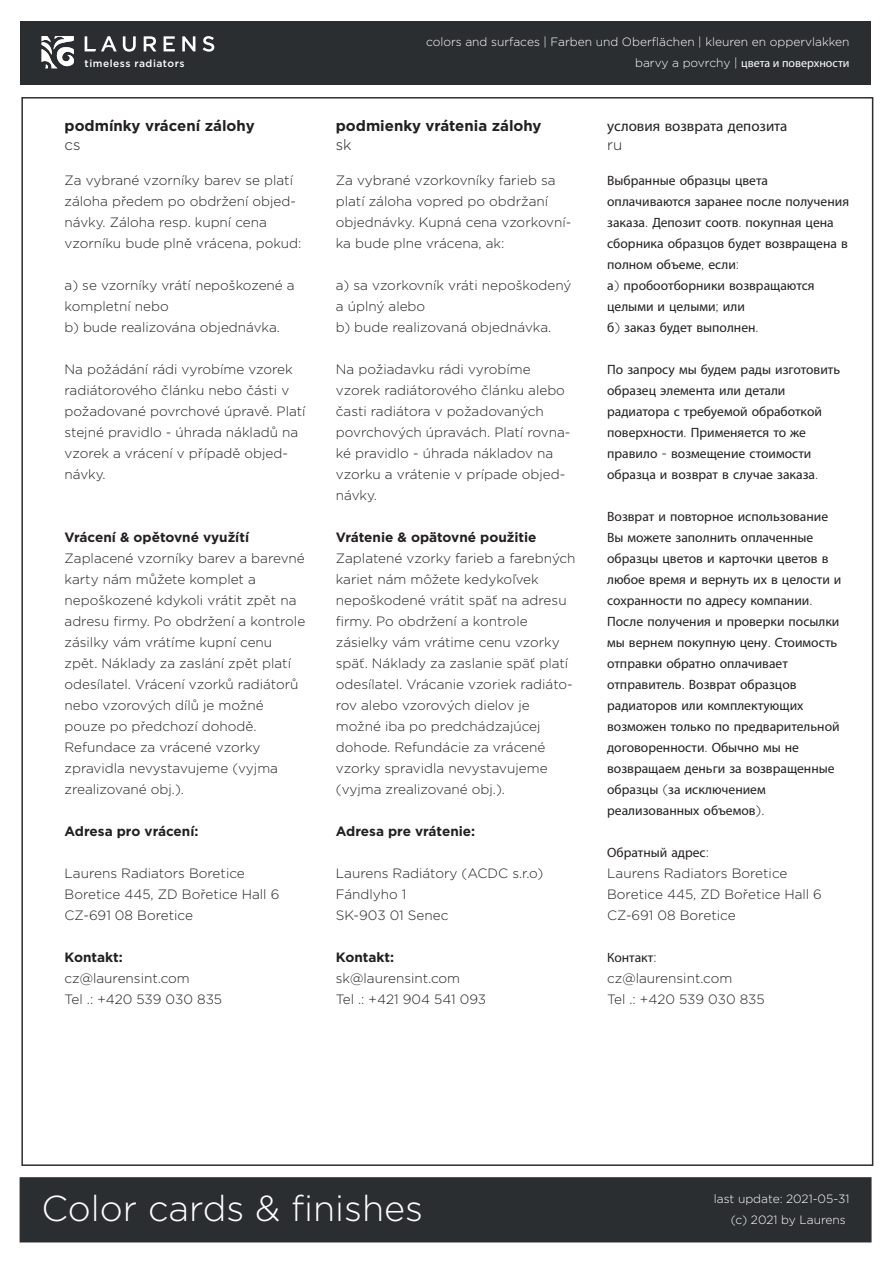
<style>
.page{position:relative;width:893px;height:1263px;background:#fff}
.page>*{position:absolute;margin:0;border:0;box-sizing:border-box;transform-origin:0 0}
.t1{font:300 36px "Gotham";color:#fff}
.t2{font:700 15px "Gotham";color:#231f20}
.t3{font:15px "Myriad Pro";color:#231f20}
.t4{font:300 15px "Gotham";color:#231f20}
.t5{font:300 13.5px/21px "Gotham";color:#231f20}
.t6{font:13.5px/21px "Myriad Pro";color:#231f20}
.t7{font:700 13.5px "Gotham";color:#231f20}
.t8{font:300 12px/21px "Gotham";color:#fff;text-align:right}
.t9{font:12px "Myriad Pro";color:#fff}
.t10{font:500 10.2px "Gotham";letter-spacing:.05em;color:#fff}
.s1{font-family:"Gotham";font-weight:300}
</style>
<div class="page">
<div style="left:20px;top:21px;width:851px;height:64px;background:#2b2e31"></div>
<div style="left:20px;top:1177px;width:851px;height:65px;background:#2b2e31;border:2px solid #2b2e31"></div>
<svg style="left:85px;top:36px;width:32px;height:15px"></svg>
<svg style="left:123px;top:36px;width:13px;height:16px"></svg>
<svg style="left:144px;top:36px;width:12px;height:15px"></svg>
<svg style="left:164px;top:36px;width:11px;height:15px"></svg>
<svg style="left:182px;top:36px;width:13px;height:15px"></svg>
<svg style="left:203px;top:36px;width:11px;height:16px"></svg>
<svg style="left:42px;top:36px;width:32px;height:32px"></svg>
<p class="t10" style="left:85px;top:57px;width:101px">timeless radiators</p>
<p class="t2" style="left:65px;top:116px;width:192px">podmínky vrácení zálohy</p>
<p class="t4" style="left:65px;top:135px;width:18px">cs</p>
<p class="t5" style="left:65px;top:169px;width:238px">Za vybrané vzorníky barev se platí záloha předem po obdržení objed&shy;návky. Záloha resp. kupní cena vzorníku bude plně vrácena, pokud:</p>
<p class="t5" style="left:65px;top:274px;width:232px">a) se vzorníky vrátí nepoškozené a kompletní nebo<br>b) bude realizována objednávka.</p>
<p class="t5" style="left:65px;top:358px;width:243px">Na požádání rádi vyrobíme vzorek radiátorového článku nebo části v požadované povrchové úpravě. Platí stejné pravidlo - úhrada nákladů na vzorek a vrácení v případě objed&shy;návky.</p>
<p class="t7" style="left:65px;top:528px;width:186px">Vrácení &amp; opětovné využítí</p>
<p class="t5" style="left:65px;top:547px;width:242px">Zaplacené vzorníky barev a barevné karty nám můžete komplet a nepoškozené kdykoli vrátit zpět na adresu firmy. Po obdržení a kontrole zásilky vám vrátíme kupní cenu zpět. Náklady za zaslání zpět platí odesílatel. Vrácení vzorků radiátorů nebo vzorových dílů je možné pouze po předchozí dohodě.<br>Refundace za vrácené vzorky zpravidla nevystavujeme (vyjma zrealizované obj.).</p>
<p class="t7" style="left:65px;top:822px;width:135px">Adresa pro vrácení:</p>
<p class="t5" style="left:65px;top:863px;width:216px">Laurens Radiators Boretice<br>Boretice 445, ZD Bořetice Hall 6<br>CZ-691 08 Boretice</p>
<p class="t7" style="left:65px;top:948px;width:60px">Kontakt:</p>
<p class="t5" style="left:65px;top:968px;width:159px">cz@laurensint.com<br>Tel .: +420 539 030 835</p>
<p class="t8" style="left:426px;top:31px;width:425px">colors and surfaces | Farben und Oberflächen | kleuren en oppervlakken</p>
<p class="t9" style="left:635px;top:56px;width:216px"><span class="s1">barvy a povrchy |</span> цвета и поверхности</p>
<p class="t2" style="left:336px;top:116px;width:207px">podmienky vrátenia zálohy</p>
<p class="t4" style="left:336px;top:135px;width:17px">sk</p>
<p class="t5" style="left:336px;top:169px;width:237px">Za vybrané vzorkovníky farieb sa platí záloha vopred po obdržaní objednávky. Kupná cena vzorkovní&shy;ka bude plne vrácena, ak:</p>
<p class="t5" style="left:336px;top:274px;width:237px">a) sa vzorkovník vráti nepoškodený a úplný alebo<br>b) bude realizovaná objednávka.</p>
<p class="t5" style="left:336px;top:358px;width:236px">Na požiadavku rádi vyrobíme vzorek radiátorového článku alebo časti radiátora v požadovaných povrchových úpravách. Platí rovna&shy;ké pravidlo - úhrada nákladov na vzorku a vrátenie v prípade objed&shy;návky.</p>
<p class="t7" style="left:336px;top:528px;width:202px">Vrátenie &amp; opätovné použitie</p>
<p class="t5" style="left:336px;top:547px;width:241px">Zaplatené vzorky farieb a farebných kariet nám môžete kedykoľvek nepoškodené vrátit späť na adresu firmy. Po obdržení a kontrole zásielky vám vrátime cenu vzorky späť. Náklady za zaslanie späť platí odesílatel. Vrácanie vzoriek radiáto&shy;rov alebo vzorových dielov je možné iba po predchádzajúcej dohode. Refundácie za vrácené vzorky spravidla nevystavujeme (vyjma zrealizované obj.).</p>
<p class="t7" style="left:336px;top:822px;width:141px">Adresa pre vrátenie:</p>
<p class="t5" style="left:336px;top:863px;width:209px">Laurens Radiátory (ACDC s.r.o)<br>Fándlyho 1<br>SK-903 01 Senec</p>
<p class="t7" style="left:336px;top:948px;width:60px">Kontakt:</p>
<p class="t5" style="left:336px;top:968px;width:152px">sk@laurensint.com<br>Tel .: +421 904 541 093</p>
<p class="t3" style="left:607px;top:117px;width:182px">условия возврата депозита</p>
<p class="t4" style="left:607px;top:135px;width:17px">ru</p>
<p class="t6" style="left:607px;top:170px;width:243px">Выбранные образцы цвета оплачиваются заранее после получения заказа<span class="s1">.</span> Депозит соотв<span class="s1">.</span> покупная цена сборника образцов будет возвращена в полном объеме<span class="s1">,</span> если<span class="s1">:<br></span>а<span class="s1">)</span> пробоотборники возвращаются целыми и целыми<span class="s1">;</span> или<br>б<span class="s1">)</span> заказ будет выполнен<span class="s1">.</span></p>
<p class="t6" style="left:607px;top:359px;width:234px">По запросу мы будем рады изготовить образец элемента или детали радиатора с требуемой обработкой поверхности<span class="s1">.</span> Применяется то же правило <span class="s1">-</span> возмещение стоимости образца и возврат в случае заказа<span class="s1">.</span></p>
<p class="t6" style="left:607px;top:506px;width:236px">Возврат и повторное использование<br>Вы можете заполнить оплаченные образцы цветов и карточки цветов в любое время и вернуть их в целости и сохранности по адресу компании<span class="s1">.<br></span>После получения и проверки посылки мы вернем покупную цену<span class="s1">.</span> Стоимость отправки обратно оплачивает отправитель<span class="s1">.</span> Возврат образцов радиаторов или комплектующих возможен только по предварительной договоренности<span class="s1">.</span> Обычно мы не возвращаем деньги за возвращенные образцы <span class="s1">(</span>за исключением реализованных объемов<span class="s1">).</span></p>
<p class="t6" style="left:607px;top:842px;width:103px">Обратный адрес<span class="s1">:</span></p>
<p class="t5" style="left:607px;top:863px;width:216px">Laurens Radiators Boretice<br>Boretice 445, ZD Bořetice Hall 6<br>CZ-691 08 Boretice</p>
<p class="t6" style="left:607px;top:947px;width:51px">Контакт<span class="s1">:</span></p>
<p class="t5" style="left:607px;top:968px;width:159px">cz@laurensint.com<br>Tel .: +420 539 030 835</p>
<h1 class="t1" style="left:42px;top:1185px;width:383px">Color cards &amp; finishes</h1>
<p class="t8" style="left:714px;top:1188px;width:137px">last update: 2021-05-31 (c) 2021 by Laurens</p>
</div>
